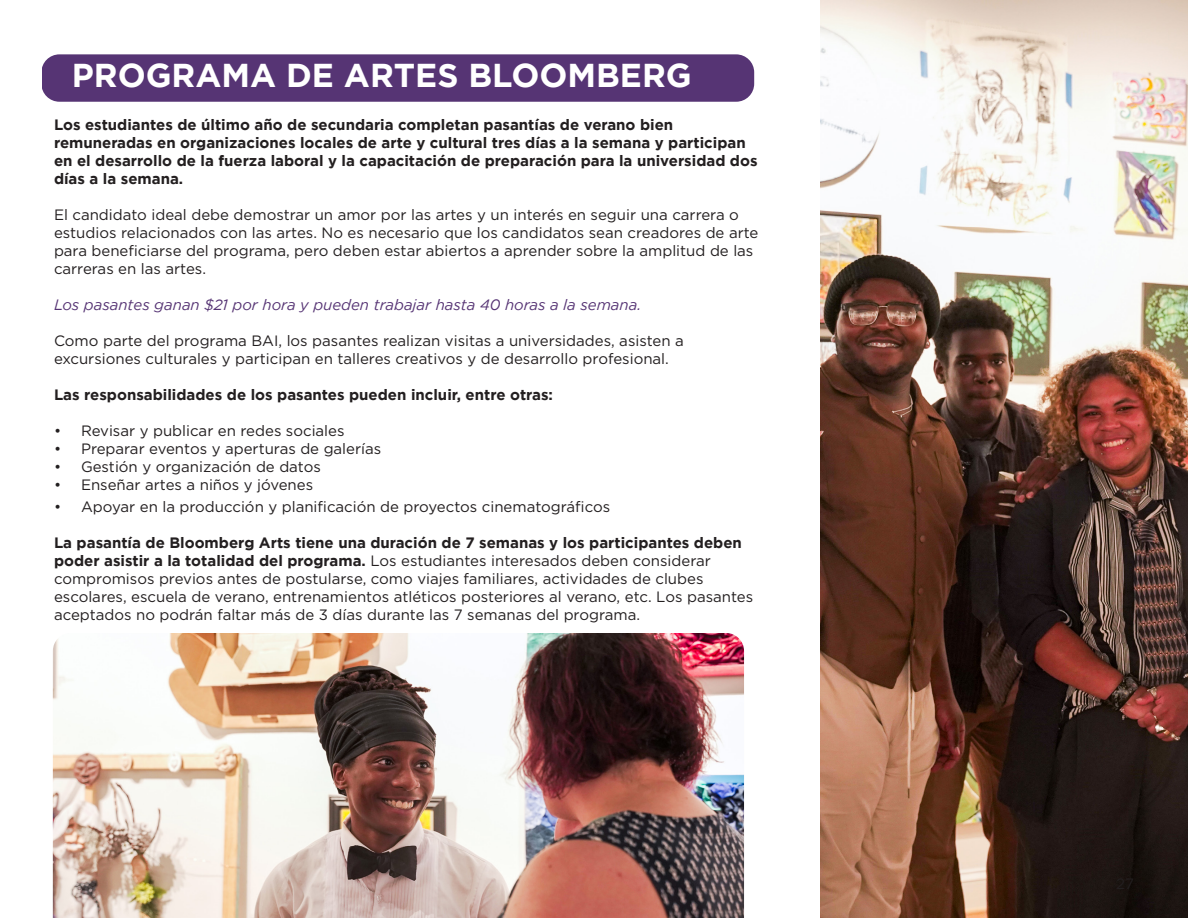
<style>
.page{position:relative;width:1188px;height:918px;background:#fff}
.page>*{position:absolute;margin:0;border:0;box-sizing:border-box;transform-origin:0 0}
.t1{font:700 33px "Gotham";color:#fff}
.Basic_10pt_Gotham_Book_Copy{font:15px/18px "Gotham";color:#231f20}
.Basic_10pt_Gotham_Book_Copy-2{font:700 15px/18px "Gotham";color:#231f20}
.Basic_10pt_Gotham_Book_Copy-3{font:italic 15px "Gotham";color:#563474}
.s1{font-weight:700}
</style>
<div class="page">
<img style="left:821px;top:1px;width:367px;height:917px">
<img style="left:53px;top:633px;width:691px;height:285px">
<div style="left:41px;top:54px;width:713px;height:48px;background:#563474;border-radius:18px"></div>
<p class="t1" style="left:72px;top:57px;width:621px">PROGRAMA DE ARTES BLOOMBERG</p>
<p class="Basic_10pt_Gotham_Book_Copy-2" style="left:54px;top:115px;width:705px">Los estudiantes de último año de secundaria completan pasantías de verano bien remuneradas en organizaciones locales de arte y cultural tres días a la semana y participan en el desarrollo de la fuerza laboral y la capacitación de preparación para la universidad dos días a la semana.</p>
<p class="Basic_10pt_Gotham_Book_Copy" style="left:54px;top:205px;width:706px">El candidato ideal debe demostrar un amor por las artes y un interés en seguir una carrera o estudios relacionados con las artes. No es necesario que los candidatos sean creadores de arte para beneficiarse del programa, pero deben estar abiertos a aprender sobre la amplitud de las carreras en las artes.</p>
<p class="Basic_10pt_Gotham_Book_Copy-3" style="left:54px;top:296px;width:589px">Los pasantes ganan $21 por hora y pueden trabajar hasta 40 horas a la semana.</p>
<p class="Basic_10pt_Gotham_Book_Copy" style="left:54px;top:331px;width:631px">Como parte del programa BAI, los pasantes realizan visitas a universidades, asisten a excursiones culturales y participan en talleres creativos y de desarrollo profesional.</p>
<p class="Basic_10pt_Gotham_Book_Copy-2" style="left:54px;top:385px;width:501px">Las responsabilidades de los pasantes pueden incluir, entre otras:</p>
<p class="Basic_10pt_Gotham_Book_Copy" style="left:54px;top:421px;width:292px">• Revisar y publicar en redes sociales</p>
<p class="Basic_10pt_Gotham_Book_Copy" style="left:54px;top:439px;width:329px">• Preparar eventos y aperturas de galerías</p>
<p class="Basic_10pt_Gotham_Book_Copy" style="left:54px;top:457px;width:268px">• Gestión y organización de datos</p>
<p class="Basic_10pt_Gotham_Book_Copy" style="left:54px;top:475px;width:261px">• Enseñar artes a niños y jóvenes</p>
<p class="Basic_10pt_Gotham_Book_Copy" style="left:54px;top:497px;width:558px">• Apoyar en la producción y planificación de proyectos cinematográficos</p>
<p class="Basic_10pt_Gotham_Book_Copy" style="left:54px;top:533px;width:701px"><span class="s1">La pasantía de Bloomberg Arts tiene una duración de 7 semanas y los participantes deben poder asistir a la totalidad del programa.</span> Los estudiantes interesados deben considerar compromisos previos antes de postularse, como viajes familiares, actividades de clubes escolares, escuela de verano, entrenamientos atléticos posteriores al verano, etc. Los pasantes aceptados no podrán faltar más de 3 días durante las 7 semanas del programa.</p>
</div>
